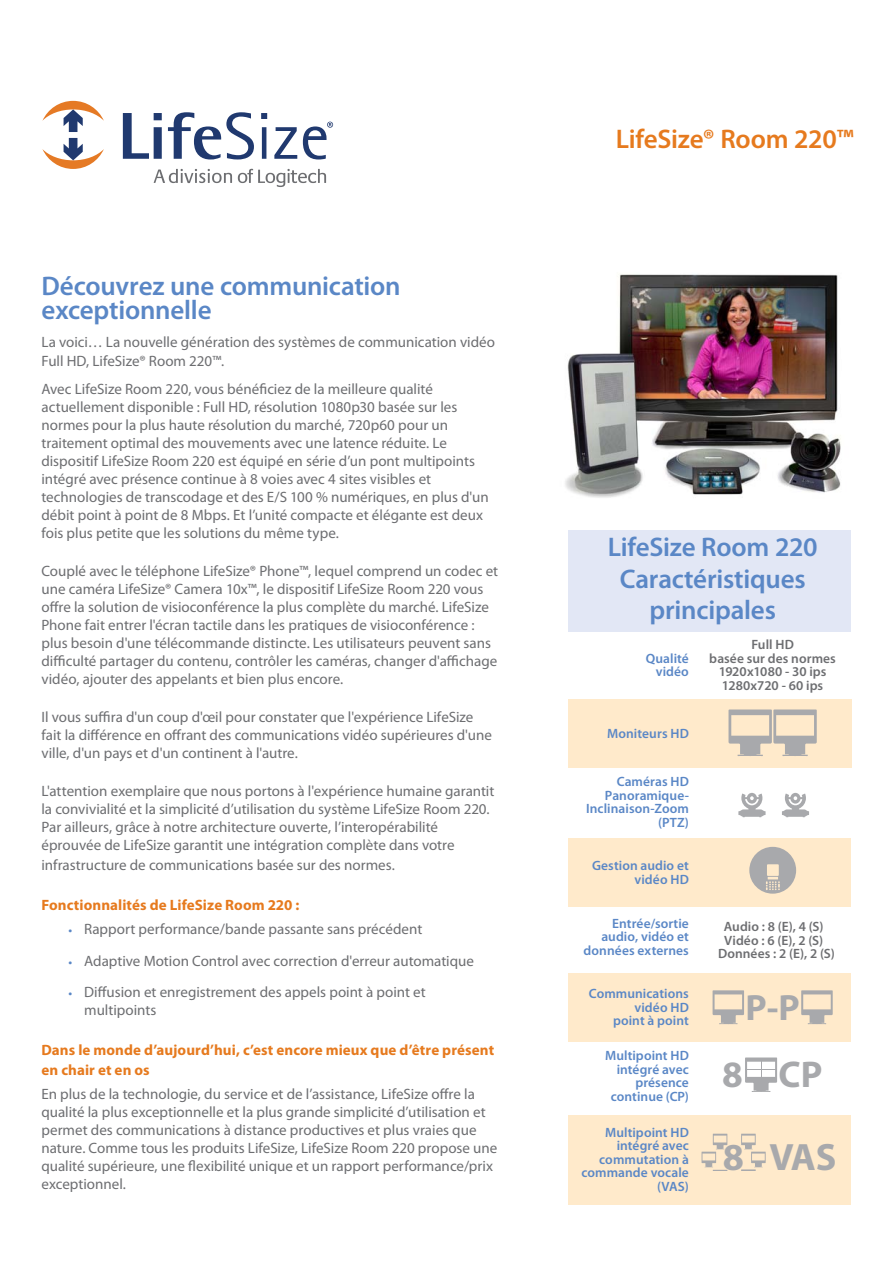
<style>
.page{position:relative;width:893px;height:1263px;background:#fff}
.page>*{position:absolute;margin:0;border:0;box-sizing:border-box;transform-origin:0 0}
.t1{font:700 38.25px "Myriad";color:#a8a9ac}
.t2{font:700 37.35px "Myriad";color:#a8a9ac}
.t3{font:700 36.6px "Myriad";color:#a8a9ac}
.t4{font:600 27px/31.2px "Myriad Pro";letter-spacing:-.01em;color:#5a87c6}
.t5{font:600 27px "Myriad Pro";letter-spacing:-.01em;color:#e67a1e}
.t6{font:15px/18px "Myriad Pro";color:#6d6e71}
.t7{font:700 15px/19.5px "Myriad Pro";letter-spacing:.005em;color:#e67a1e}
.t8{font:600 13.5px/13.5px "Myriad Pro";letter-spacing:.005em;color:#5a87c6;text-align:right}
.t9{font:600 13.5px/13.5px "Myriad Pro";letter-spacing:.005em;color:#6d6e71;text-align:center}
.s1{font-weight:600;font-size:12px;color:#5a87c6}
</style>
<div class="page">
<div style="left:568px;top:838px;width:282px;height:68px;background:#ffeacb"></div>
<div style="left:568px;top:1115px;width:283px;height:90px;background:#ffeacb"></div>
<div style="left:568px;top:530px;width:282px;height:101px;background:#e2e7f5"></div>
<div style="left:568px;top:699px;width:283px;height:68px;background:#ffeacb"></div>
<div style="left:568px;top:973px;width:283px;height:68px;background:#ffeacb"></div>
<svg style="left:801px;top:990px;width:32px;height:34px"></svg>
<svg style="left:713px;top:990px;width:31px;height:34px"></svg>
<svg style="left:728px;top:709px;width:89px;height:47px"></svg>
<svg style="left:738px;top:793px;width:28px;height:24px"></svg>
<svg style="left:782px;top:793px;width:27px;height:24px"></svg>
<svg style="left:749px;top:847px;width:47px;height:47px"></svg>
<svg style="left:745px;top:1057px;width:32px;height:35px"></svg>
<svg style="left:741px;top:1134px;width:25px;height:36px"></svg>
<svg style="left:701px;top:1134px;width:26px;height:37px"></svg>
<svg style="left:42px;top:101px;width:62px;height:31px"></svg>
<svg style="left:42px;top:138px;width:62px;height:31px"></svg>
<svg style="left:123px;top:113px;width:39px;height:46px"></svg>
<svg style="left:168px;top:112px;width:86px;height:47px"></svg>
<svg style="left:261px;top:113px;width:6px;height:46px"></svg>
<svg style="left:274px;top:127px;width:23px;height:32px"></svg>
<svg style="left:154px;top:169px;width:78px;height:14px"></svg>
<svg style="left:238px;top:169px;width:88px;height:18px"></svg>
<svg style="left:303px;top:122px;width:30px;height:37px"></svg>
<img style="left:565px;top:274px;width:276px;height:224px">
<h3 class="t4" style="left:41px;top:275px;width:361px;line-height:24px">Découvrez une communication exceptionnelle</h3>
<p class="t6" style="left:41px;top:334px;width:455px">La voici… La nouvelle génération des systèmes de communication vidéo<br>Full HD, LifeSize® Room 220™.</p>
<p class="t6" style="left:41px;top:380px;width:449px">Avec LifeSize Room 220, vous bénéficiez de la meilleure qualité actuellement disponible : Full HD, résolution 1080p30 basée sur les normes pour la plus haute résolution du marché, 720p60 pour un traitement optimal des mouvements avec une latence réduite. Le dispositif LifeSize Room 220 est équipé en série d’un pont multipoints intégré avec présence continue à 8 voies avec 4 sites visibles et technologies de transcodage et des E/S 100 % numériques, en plus d'un débit point à point de 8 Mbps. Et l’unité compacte et élégante est deux fois plus petite que les solutions du même type.</p>
<p class="t6" style="left:41px;top:562px;width:458px">Couplé avec le téléphone LifeSize® Phone™, lequel comprend un codec et une caméra LifeSize® Camera 10x™, le dispositif LifeSize Room 220 vous offre la solution de visioconférence la plus complète du marché. LifeSize Phone fait entrer l'écran tactile dans les pratiques de visioconférence : plus besoin d'une télécommande distincte. Les utilisateurs peuvent sans difficulté partager du contenu, contrôler les caméras, changer d'affichage vidéo, ajouter des appelants et bien plus encore.</p>
<p class="t6" style="left:41px;top:708px;width:452px">Il vous suffira d'un coup d'œil pour constater que l'expérience LifeSize fait la différence en offrant des communications vidéo supérieures d'une ville, d'un pays et d'un continent à l'autre.</p>
<p class="t6" style="left:41px;top:783px;width:454px">L'attention exemplaire que nous portons à l'expérience humaine garantit la convivialité et la simplicité d’utilisation du système LifeSize Room 220.<br>Par ailleurs, grâce à notre architecture ouverte, l’interopérabilité éprouvée de LifeSize garantit une intégration complète dans votre</p>
<p class="t6" style="left:41px;top:856px;width:355px">infrastructure de communications basée sur des normes.</p>
<p class="t7" style="left:41px;top:895px;width:260px">Fonctionnalités de LifeSize Room 220 :</p>
<p class="t6" style="left:68px;top:921px;width:355px"><span class="s1">•</span> Rapport performance/bande passante sans précédent</p>
<p class="t6" style="left:68px;top:952px;width:407px"><span class="s1">•</span> Adaptive Motion Control avec correction d'erreur automatique</p>
<p class="t6" style="left:84px;top:984px;width:343px;text-indent:-16px"><span class="s1">•</span> Diffusion et enregistrement des appels point à point et multipoints</p>
<p class="t7" style="left:41px;top:1040px;width:454px">Dans le monde d’aujourd’hui, c’est encore mieux que d’être présent en chair et en os</p>
<p class="t6" style="left:41px;top:1086px;width:457px">En plus de la technologie, du service et de l’assistance, LifeSize offre la qualité la plus exceptionnelle et la plus grande simplicité d’utilisation et permet des communications à distance productives et plus vraies que nature. Comme tous les produits LifeSize, LifeSize Room 220 propose une qualité supérieure, une flexibilité unique et un rapport performance/prix exceptionnel.</p>
<h3 class="t5" style="left:616px;top:124px;width:239px">LifeSize® Room 220™</h3>
<h3 class="t4" style="left:608px;top:532px;width:211px;text-align:center">LifeSize Room 220<br>Caractéristiques principales</h3>
<p class="t8" style="left:646px;top:651px;width:45px">Qualité vidéo</p>
<p class="t9" style="left:709px;top:638px;width:128px">Full HD<br>basée sur des normes<br>1920x1080 - 30 ips<br>1280x720 - 60 ips</p>
<p class="t8" style="left:607px;top:727px;width:83px">Moniteurs HD</p>
<p class="t8" style="left:586px;top:775px;width:104px">Caméras HD<br>Panoramique-<br>Inclinaison-Zoom (PTZ)</p>
<p class="t8" style="left:592px;top:859px;width:98px">Gestion audio et vidéo HD</p>
<p class="t8" style="left:584px;top:917px;width:107px">Entrée/sortie audio, vidéo et données externes</p>
<p class="t8" style="left:589px;top:987px;width:102px">Communications vidéo HD<br>point à point</p>
<p class="t8" style="left:605px;top:1049px;width:85px">Multipoint HD intégré avec présence continue (CP)</p>
<p class="t8" style="left:581px;top:1126px;width:109px">Multipoint HD intégré avec commutation à commande vocale (VAS)</p>
<p class="t9" style="left:718px;top:920px;width:118px">Audio : 8 (E), 4 (S)<br>Vidéo : 6 (E), 2 (S)<br>Données : 2 (E), 2 (S)</p>
<h3 class="t3" style="left:745px;top:988px;width:56px">P-P</h3>
<h2 class="t2" style="left:722px;top:1055px;width:102px">8 CP</h2>
<h1 class="t1" style="left:723px;top:1137px;width:115px">8 VAS</h1>
</div>
